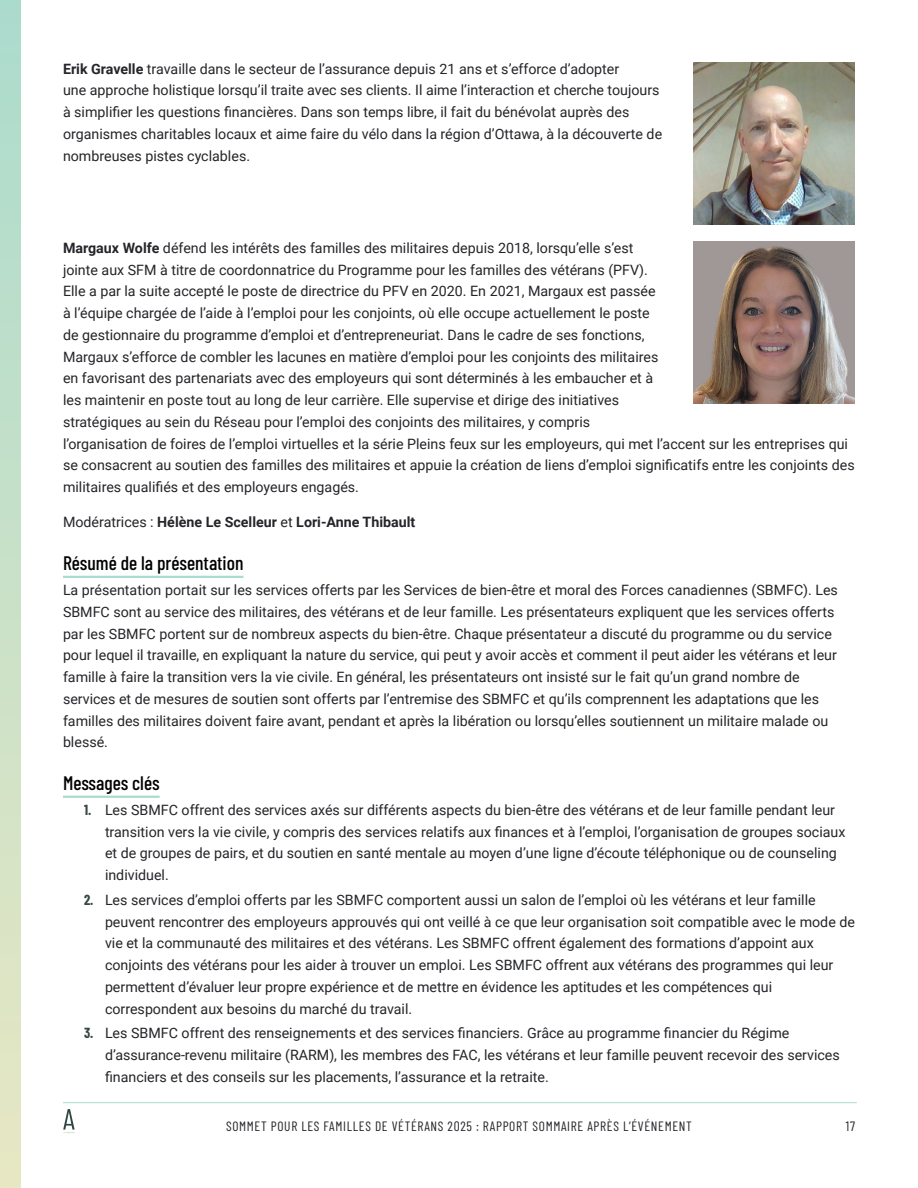
<style>
.page{position:relative;width:918px;height:1188px;background:#fff}
.page>*{position:absolute;margin:0;border:0;box-sizing:border-box;transform-origin:0 0}
.Heading_4{font:500 19.5px "Barlow Condensed";color:#000}
.Body{font:14.25px/21.8px "Roboto";color:#242529}
.Body-2{font:700 14.25px "Roboto";color:#242529}
.t1{font:13.5px "Barlow Condensed";letter-spacing:.05em;color:#242529}
.s1{font-weight:700}
.s2{font-weight:400}
.s3{font-family:"Barlow Condensed";font-weight:700;color:#354743}
</style>
<div class="page">
<hr style="left:63px;top:1102px;width:794px;height:1px;background:#aadbcf">
<svg style="left:63px;top:1109px;width:12px;height:25px"></svg>
<div style="left:0;top:0;width:21px;height:1188px;background:linear-gradient(to bottom,#abdbcd,#e7e7c3)"></div>
<hr style="left:63px;top:576px;width:180px;height:2px;background:#aadbcf">
<hr style="left:63px;top:796px;width:97px;height:2px;background:#aadbcf">
<img style="left:693px;top:62px;width:162px;height:162px">
<img style="left:693px;top:242px;width:162px;height:162px">
<p class="Body" style="left:63px;top:57px;width:601px"><span class="s1">Erik Gravelle</span> travaille dans le secteur de l’assurance depuis 21 ans et s’efforce d’adopter<br>une approche holistique lorsqu’il traite avec ses clients. Il aime l’interaction et cherche toujours à simplifier les questions financières. Dans son temps libre, il fait du bénévolat auprès des organismes charitables locaux et aime faire du vélo dans la région d’Ottawa, à la découverte de nombreuses pistes cyclables.</p>
<p class="Body" style="left:63px;top:236px;width:793px"><span class="s1">Margaux Wolfe</span> défend les intérêts des familles des militaires depuis 2018, lorsqu’elle s’est<br>jointe aux SFM à titre de coordonnatrice du Programme pour les familles des vétérans (PFV).<br>Elle a par la suite accepté le poste de directrice du PFV en 2020. En 2021, Margaux est passée<br>à l’équipe chargée de l’aide à l’emploi pour les conjoints, où elle occupe actuellement le poste<br>de gestionnaire du programme d’emploi et d’entrepreneuriat. Dans le cadre de ses fonctions,<br>Margaux s’efforce de combler les lacunes en matière d’emploi pour les conjoints des militaires<br>en favorisant des partenariats avec des employeurs qui sont déterminés à les embaucher et à<br>les maintenir en poste tout au long de leur carrière. Elle supervise et dirige des initiatives<br>stratégiques au sein du Réseau pour l’emploi des conjoints des militaires, y compris<br>l’organisation de foires de l’emploi virtuelles et la série Pleins feux sur les employeurs, qui met l’accent sur les entreprises qui se consacrent au soutien des familles des militaires et appuie la création de liens d’emploi significatifs entre les conjoints des militaires qualifiés et des employeurs engagés.</p>
<p class="Body-2" style="left:63px;top:512px;width:354px"><span class="s2">Modératrices :</span> Hélène Le Scelleur <span class="s2">et</span> Lori-Anne Thibault</p>
<p class="Heading_4" style="left:63px;top:549px;width:182px">Résumé de la présentation</p>
<p class="Body" style="left:63px;top:579px;width:776px">La présentation portait sur les services offerts par les Services de bien-être et moral des Forces canadiennes (SBMFC). Les SBMFC sont au service des militaires, des vétérans et de leur famille. Les présentateurs expliquent que les services offerts par les SBMFC portent sur de nombreux aspects du bien-être. Chaque présentateur a discuté du programme ou du service pour lequel il travaille, en expliquant la nature du service, qui peut y avoir accès et comment il peut aider les vétérans et leur famille à faire la transition vers la vie civile. En général, les présentateurs ont insisté sur le fait qu’un grand nombre de services et de mesures de soutien sont offerts par l’entremise des SBMFC et qu’ils comprennent les adaptations que les familles des militaires doivent faire avant, pendant et après la libération ou lorsqu’elles soutiennent un militaire malade ou blessé.</p>
<p class="Heading_4" style="left:63px;top:769px;width:98px">Messages clés</p>
<p class="Body" style="left:105px;top:799px;width:742px;text-indent:-21px"><span class="s3">1.</span> Les SBMFC offrent des services axés sur différents aspects du bien-être des vétérans et de leur famille pendant leur transition vers la vie civile, y compris des services relatifs aux finances et à l’emploi, l’organisation de groupes sociaux et de groupes de pairs, et du soutien en santé mentale au moyen d’une ligne d’écoute téléphonique ou de counseling individuel.</p>
<p class="Body" style="left:105px;top:889px;width:752px;text-indent:-21px"><span class="s3">2.</span> Les services d’emploi offerts par les SBMFC comportent aussi un salon de l’emploi où les vétérans et leur famille peuvent rencontrer des employeurs approuvés qui ont veillé à ce que leur organisation soit compatible avec le mode de vie et la communauté des militaires et des vétérans. Les SBMFC offrent également des formations d’appoint aux conjoints des vétérans pour les aider à trouver un emploi. Les SBMFC offrent aux vétérans des programmes qui leur permettent d’évaluer leur propre expérience et de mettre en évidence les aptitudes et les compétences qui correspondent aux besoins du marché du travail.</p>
<p class="Body" style="left:105px;top:1022px;width:736px;text-indent:-21px"><span class="s3">3.</span> Les SBMFC offrent des renseignements et des services financiers. Grâce au programme financier du Régime d’assurance-revenu militaire (RARM), les membres des FAC, les vétérans et leur famille peuvent recevoir des services financiers et des conseils sur les placements, l’assurance et la retraite.</p>
<p class="t1" style="left:226px;top:1116px;width:467px">SOMMET POUR LES FAMILLES DE VÉTÉRANS 2025 : RAPPORT SOMMAIRE APRÈS L’ÉVÉNEMENT</p>
<p class="t1" style="left:846px;top:1116px;width:11px">17</p>
</div>
